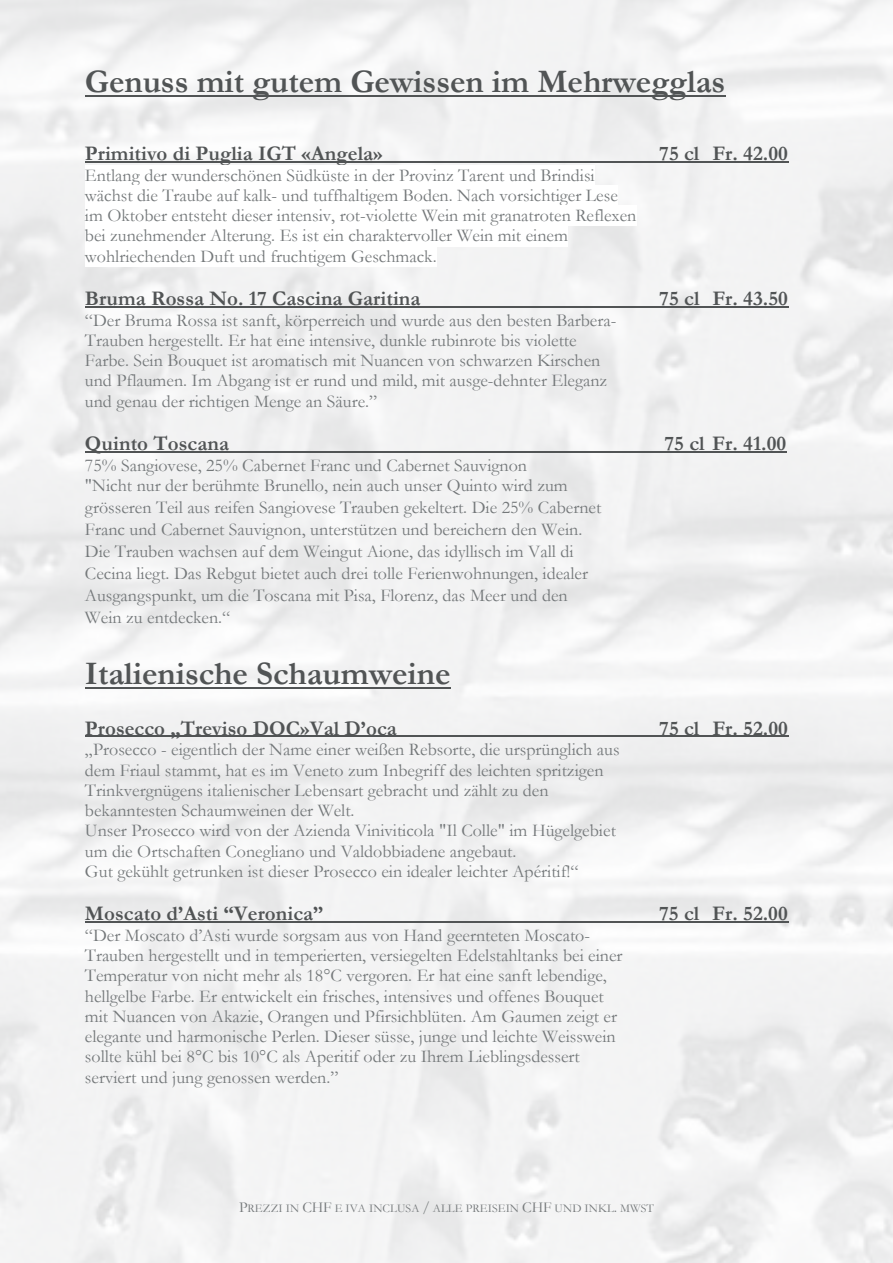
<style>
.page{position:relative;width:893px;height:1263px;background:#fff}
.page>*{position:absolute;margin:0;border:0;box-sizing:border-box;transform-origin:0 0}
.t1{font:700 33.15px "Garamond";color:#515455}
.t2{font:700 20.85px "Garamond";letter-spacing:.005em;color:#515455}
.t3{font:18px/20.2px "Garamond";color:#74787a}
.t4{font:11.85px "Garamond";letter-spacing:.005em;color:#74787a}
.s1{font-size:15.15px}
</style>
<div class="page">
<img style="left:0;top:0;width:893px;height:1263px">
<hr style="left:85px;top:95px;width:640px;height:1px;background:#515455">
<hr style="left:85px;top:161px;width:703px;height:1px;background:#515455">
<div style="left:85px;top:165px;width:510px;height:20px;background:#fff"></div>
<div style="left:85px;top:185px;width:533px;height:21px;background:#fff"></div>
<div style="left:85px;top:206px;width:551px;height:20px;background:#fff"></div>
<div style="left:85px;top:226px;width:483px;height:20px;background:#fff"></div>
<div style="left:85px;top:246px;width:352px;height:20px;background:#fff"></div>
<hr style="left:85px;top:306px;width:703px;height:1px;background:#515455">
<hr style="left:85px;top:451px;width:702px;height:2px;background:#515455">
<hr style="left:85px;top:687px;width:365px;height:1px;background:#515455">
<hr style="left:85px;top:736px;width:703px;height:1px;background:#515455">
<hr style="left:85px;top:922px;width:703px;height:1px;background:#515455">
<h1 class="t1" style="left:85px;top:59px;width:642px">Genuss mit gutem Gewissen im Mehrwegglas</h1>
<p class="t2" style="left:85px;top:139px;width:299px">Primitivo di Puglia IGT «Angela»</p>
<p class="t2" style="left:659px;top:139px;width:130px">75 cl Fr. 42.00</p>
<p class="t3" style="left:85px;top:165px;width:553px">Entlang der wunderschönen Südküste in der Provinz Tarent und Brindisi wächst die Traube auf kalk- und tuffhaltigem Boden. Nach vorsichtiger Lese im Oktober entsteht dieser intensiv, rot-violette Wein mit granatroten Reflexen bei zunehmender Alterung. Es ist ein charaktervoller Wein mit einem wohlriechenden Duft und fruchtigem Geschmack.</p>
<p class="t2" style="left:85px;top:284px;width:337px">Bruma Rossa No. 17 Cascina Garitina</p>
<p class="t2" style="left:659px;top:284px;width:130px">75 cl Fr. 43.50</p>
<p class="t3" style="left:85px;top:310px;width:533px">“Der Bruma Rossa ist sanft, körperreich und wurde aus den besten Barbera-Trauben hergestellt. Er hat eine intensive, dunkle rubinrote bis violette Farbe. Sein Bouquet ist aromatisch mit Nuancen von schwarzen Kirschen und Pflaumen. Im Abgang ist er rund und mild, mit ausge-dehnter Eleganz und genau der richtigen Menge an Säure.”</p>
<p class="t2" style="left:85px;top:429px;width:146px">Quinto Toscana</p>
<p class="t2" style="left:664px;top:429px;width:124px">75 cl Fr. 41.00</p>
<p class="t3" style="left:85px;top:454px;width:518px;line-height:21.6px">75% Sangiovese, 25% Cabernet Franc und Cabernet Sauvignon<br>"Nicht nur der berühmte Brunello, nein auch unser Quinto wird zum grösseren Teil aus reifen Sangiovese Trauben gekeltert. Die 25% Cabernet Franc und Cabernet Sauvignon, unterstützen und bereichern den Wein.<br>Die Trauben wachsen auf dem Weingut Aione, das idyllisch im Vall di Cecina liegt. Das Rebgut bietet auch drei tolle Ferienwohnungen, idealer Ausgangspunkt, um die Toscana mit Pisa, Florenz, das Meer und den Wein zu entdecken.“</p>
<h1 class="t1" style="left:85px;top:651px;width:367px">Italienische Schaumweine</h1>
<p class="t2" style="left:85px;top:714px;width:313px">Prosecco „Treviso DOC»Val D’oca</p>
<p class="t2" style="left:659px;top:714px;width:130px">75 cl Fr. 52.00</p>
<p class="t3" style="left:85px;top:739px;width:536px">„Prosecco - eigentlich der Name einer weißen Rebsorte, die ursprünglich aus dem Friaul stammt, hat es im Veneto zum Inbegriff des leichten spritzigen Trinkvergnügens italienischer Lebensart gebracht und zählt zu den bekanntesten Schaumweinen der Welt.<br>Unser Prosecco wird von der Azienda Viniviticola "Il Colle" im Hügelgebiet um die Ortschaften Conegliano und Valdobbiadene angebaut.<br>Gut gekühlt getrunken ist dieser Prosecco ein idealer leichter Apéritif!“</p>
<p class="t2" style="left:85px;top:899px;width:240px">Moscato d’Asti “Veronica”</p>
<p class="t2" style="left:659px;top:899px;width:130px">75 cl Fr. 52.00</p>
<p class="t3" style="left:85px;top:925px;width:539px">“Der Moscato d’Asti wurde sorgsam aus von Hand geernteten Moscato-Trauben hergestellt und in temperierten, versiegelten Edelstahltanks bei einer Temperatur von nicht mehr als 18°C vergoren. Er hat eine sanft lebendige, hellgelbe Farbe. Er entwickelt ein frisches, intensives und offenes Bouquet mit Nuancen von Akazie, Orangen und Pfirsichblüten. Am Gaumen zeigt er elegante und harmonische Perlen. Dieser süsse, junge und leichte Weisswein sollte kühl bei 8°C bis 10°C als Aperitif oder zu Ihrem Lieblingsdessert serviert und jung genossen werden.”</p>
<p class="t4" style="left:239px;top:1200px;width:416px"><span class="s1">P</span>REZZI IN <span class="s1">CHF</span> E IVA INCLUSA <span class="s1">/</span> ALLE PREISEIN <span class="s1">CHF</span> UND INKL<span class="s1">.</span> MWST</p>
</div>
